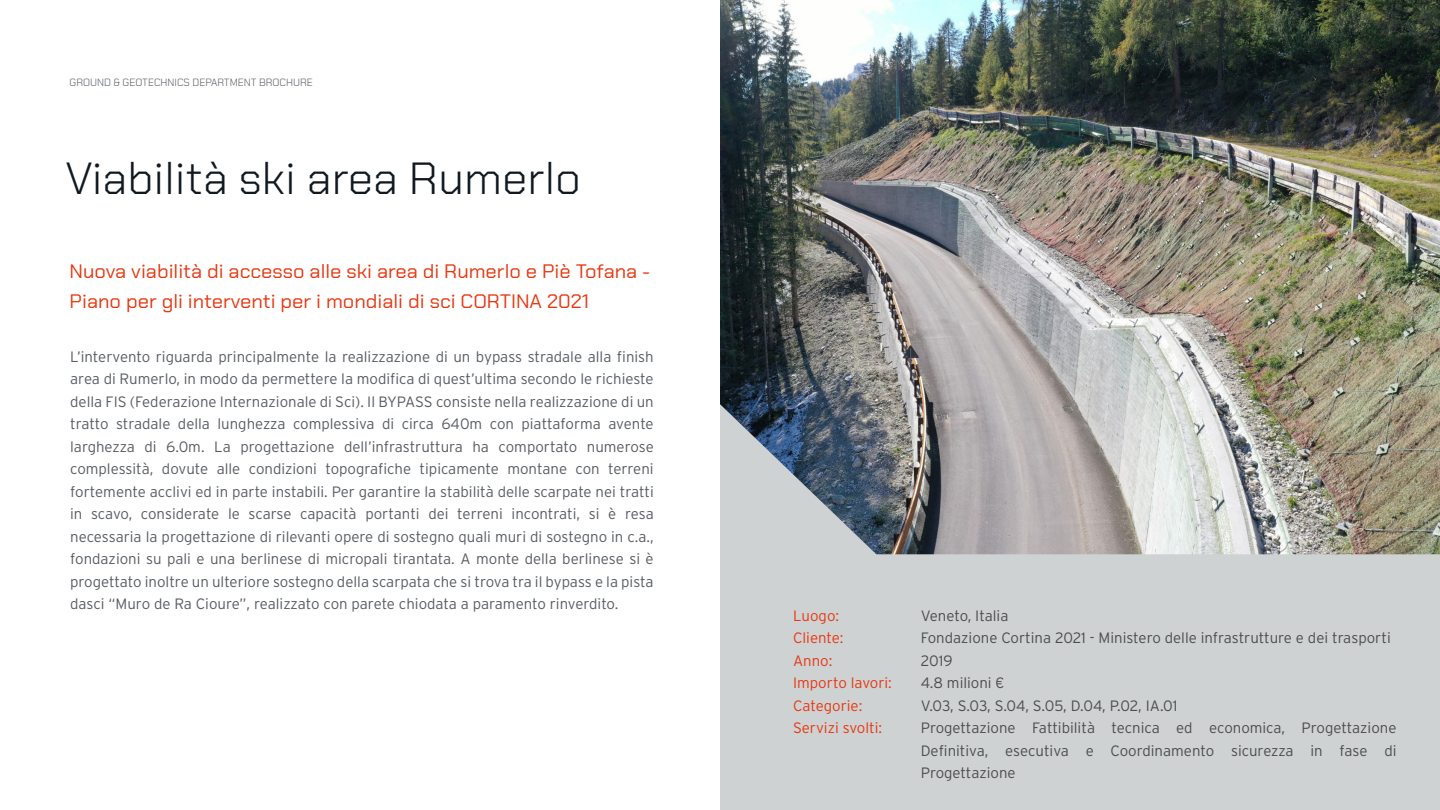
<style>
.page{position:relative;width:1440px;height:810px;background:#fff}
.page>*{position:absolute;margin:0;border:0;box-sizing:border-box;transform-origin:0 0}
.t1{font:300 45px "Chakra Petch";color:#101820}
.t2{font:19.5px/29.2px "Chakra Petch";color:#e63812}
.t3{font:300 15px/22.5px "Interstate";color:#585d63;text-align:justify}
.t4{font:300 15px/22.5px "Interstate";color:#4d4d4d}
.t5{font:300 15px/22.5px "Interstate";color:#e63812}
.t6{font:300 10.5px "Chakra Petch";color:#585d63}
</style>
<div class="page">
<div style="left:720px;top:0;width:720px;height:809px;background:#cfd2d3"></div>
<img style="left:720px;top:0;width:720px;height:554px">
<p class="t6" style="left:70px;top:76px;width:245px">GROUND &amp; GEOTECHNICS DEPARTMENT BROCHURE</p>
<h1 class="t1" style="left:65px;top:152px;width:517px">Viabilità ski area Rumerlo</h1>
<h2 class="t2" style="left:70px;top:257px;width:582px">Nuova viabilità di accesso alle ski area di Rumerlo e Piè Tofana -<br>Piano per gli interventi per i mondiali di sci CORTINA 2021</h2>
<p class="t3" style="left:70px;top:345px;width:585px">L’intervento riguarda principalmente la realizzazione di un bypass stradale alla finish area di Rumerlo, in modo da permettere la modifica di quest’ultima secondo le richieste della FIS (Federazione Internazionale di Sci). Il BYPASS consiste nella realizzazione di un tratto stradale della lunghezza complessiva di circa 640m con piattaforma avente larghezza di 6.0m. La progettazione dell’infrastruttura ha comportato numerose complessità, dovute alle condizioni topografiche tipicamente montane con terreni fortemente acclivi ed in parte instabili. Per garantire la stabilità delle scarpate nei tratti in scavo, considerate le scarse capacità portanti dei terreni incontrati, si è resa necessaria la progettazione di rilevanti opere di sostegno quali muri di sostegno in c.a., fondazioni su pali e una berlinese di micropali tirantata. A monte della berlinese si è progettato inoltre un ulteriore sostegno della scarpata che si trova tra il bypass e la pista dasci “Muro de Ra Cioure”, realizzato con parete chiodata a paramento rinverdito.</p>
<p class="t5" style="left:793px;top:604px;width:100px">Luogo:<br>Cliente:<br>Anno:<br>Importo lavori:<br>Categorie:<br>Servizi svolti:</p>
<p class="t4" style="left:921px;top:604px;width:477px">Veneto, Italia<br>Fondazione Cortina 2021 - Ministero delle infrastrutture e dei trasporti 2019<br>4.8 milioni €<br>V.03, S.03, S.04, S.05, D.04, P.02, IA.01<br>Progettazione Fattibilità tecnica ed economica, Progettazione Definitiva, esecutiva e Coordinamento sicurezza in fase di Progettazione</p>
</div>
